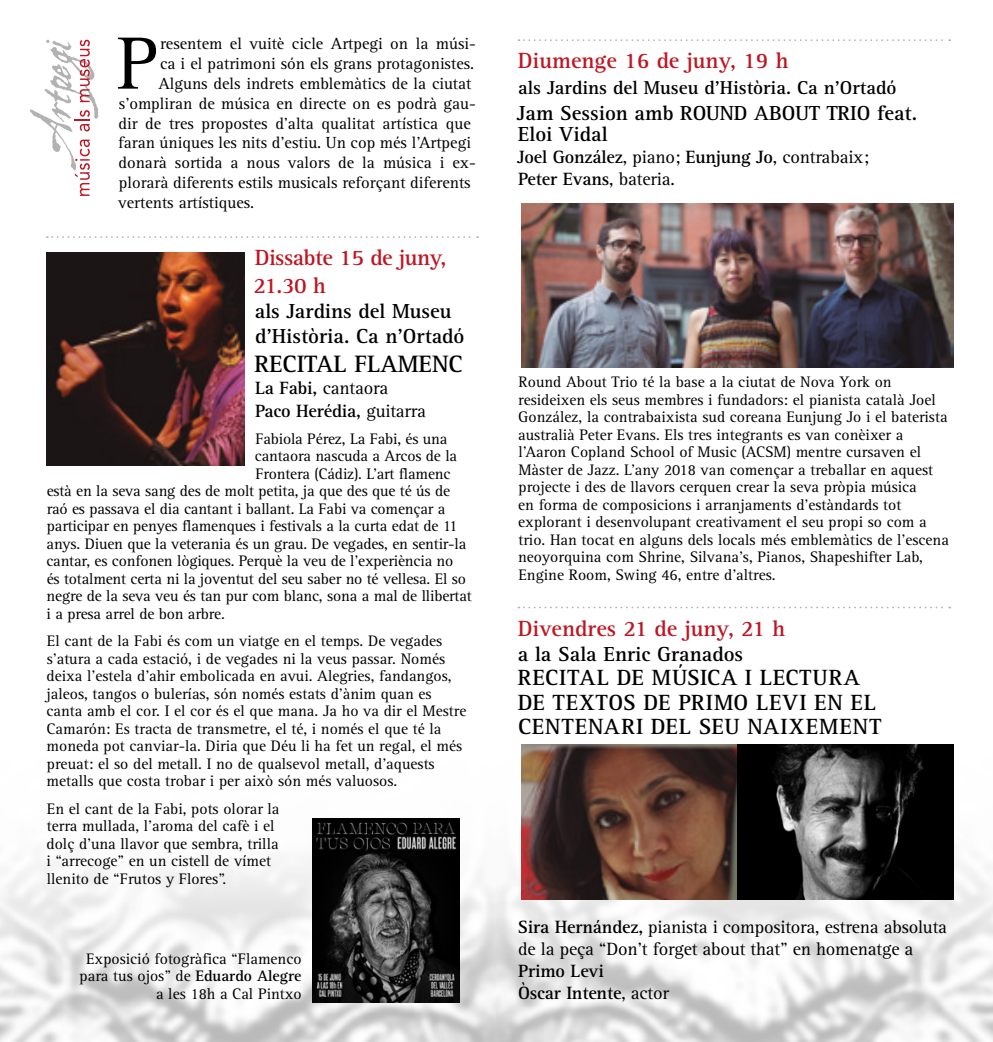
<style>
.page{position:relative;width:993px;height:1042px;background:#fff}
.page>*{position:absolute;margin:0;border:0;box-sizing:border-box;transform-origin:0 0}
.t1{font:76.48px "Rotis Serif";color:#000}
.t2{font:700 24.5px "Rotis Serif";color:#000}
.t3{font:700 22.75px/24.5px "Rotis Serif";letter-spacing:.035em;color:#000}
.t4{font:700 22.75px "Rotis Serif";color:#be1622}
.t5{font:700 22.75px/27.3px "Rotis Serif";letter-spacing:-.02em;color:#be1622}
.t6{font:700 21px/25.2px "Rotis Serif";color:#000}
.t7{font:700 19.25px "Rotis Serif";color:#000}
.t8{font:700 18.38px/22.1px "Rotis Serif";letter-spacing:-.01em;color:#000}
.t9{font:18.38px/22.1px "Rotis Serif";letter-spacing:-.01em;color:#000}
.t10{font:16.62px "Rotis Serif";color:#000}
.t11{font:15.75px/17.5px "Rotis Serif";color:#000}
.s1{font-weight:400}
.s2{font-weight:700}
</style>
<div class="page">
<img style="left:0;top:818px;width:496px;height:224px">
<img style="left:497px;top:744px;width:495px;height:298px">
<svg style="left:30px;top:40px;width:68px;height:156px"></svg>
<svg style="left:47px;top:236px;width:431px;height:2px"></svg>
<svg style="left:518px;top:39px;width:431px;height:2px"></svg>
<svg style="left:518px;top:606px;width:431px;height:2px"></svg>
<img style="left:521px;top:203px;width:432px;height:164px">
<img style="left:521px;top:745px;width:432px;height:154px">
<img style="left:46px;top:252px;width:198px;height:213px">
<img style="left:313px;top:819px;width:146px;height:183px">
<h1 class="t1" style="left:117px;top:20px;width:44px">P</h1>
<p class="t10" style="left:160px;top:34px;width:317px">resentem el vuitè cicle Artpegi on la músi-</p>
<p class="t10" style="left:160px;top:54px;width:315px">ca i el patrimoni són els grans protagonistes.</p>
<p class="t10" style="left:158px;top:74px;width:314px">Alguns dels indrets emblemàtics de la ciutat</p>
<p class="t10" style="left:119px;top:94px;width:358px">s’ompliran de música en directe on es podrà gau-</p>
<p class="t10" style="left:118px;top:114px;width:354px">dir de tres propostes d’alta qualitat artística que</p>
<p class="t10" style="left:118px;top:133px;width:354px">faran úniques les nits d’estiu. Un cop més l’Artpegi</p>
<p class="t10" style="left:118px;top:153px;width:359px">donarà sortida a nous valors de la música i ex-</p>
<p class="t10" style="left:119px;top:173px;width:353px">plorarà diferents estils musicals reforçant diferents</p>
<p class="t10" style="left:118px;top:193px;width:137px">vertents artístiques.</p>
<h3 class="t5" style="left:253px;top:244px;width:194px">Dissabte 15 de juny,<br>21.30 h</h3>
<h3 class="t6" style="left:255px;top:299px;width:211px">als Jardins del Museu d’Història. Ca n’Ortadó</h3>
<h2 class="t2" style="left:254px;top:350px;width:210px">RECITAL FLAMENC</h2>
<p class="t8" style="left:255px;top:378px;width:172px">La Fabi, <span class="s1">cantaora<br></span>Paco Herédia, <span class="s1">guitarra</span></p>
<p class="t11" style="left:255px;top:430px;width:193px">Fabiola Pérez, La Fabi, és una</p>
<p class="t11" style="left:255px;top:448px;width:204px">cantaora nascuda a Arcos de la</p>
<p class="t11" style="left:255px;top:465px;width:197px">Frontera (Cádiz). L’art flamenc</p>
<p class="t11" style="left:47px;top:483px;width:404px">està en la seva sang des de molt petita, ja que des que té ús de</p>
<p class="t11" style="left:47px;top:500px;width:400px">raó es passava el dia cantant i ballant. La Fabi va començar a</p>
<p class="t11" style="left:47px;top:518px;width:412px">participar en penyes flamenques i festivals a la curta edat de 11</p>
<p class="t11" style="left:47px;top:535px;width:421px">anys. Diuen que la veterania és un grau. De vegades, en sentir-la</p>
<p class="t11" style="left:46px;top:553px;width:408px">cantar, es confonen lògiques. Perquè la veu de l’experiència no</p>
<p class="t11" style="left:47px;top:570px;width:420px">és totalment certa ni la joventut del seu saber no té vellesa. El so</p>
<p class="t11" style="left:47px;top:588px;width:426px">negre de la seva veu és tan pur com blanc, sona a mal de llibertat</p>
<p class="t11" style="left:47px;top:605px;width:180px">i a presa arrel de bon arbre.</p>
<p class="t11" style="left:46px;top:633px;width:421px">El cant de la Fabi és com un viatge en el temps. De vegades s’atura a cada estació, i de vegades ni la veus passar. Només deixa l’estela d’ahir embolicada en avui. Alegries, fandangos, jaleos, tangos o bulerías, són només estats d’ànim quan es canta amb el cor. I el cor és el que mana. Ja ho va dir el Mestre Camarón: Es tracta de transmetre, el té, i només el que té la moneda pot canviar-la. Diria que Déu li ha fet un regal, el més preuat: el so del metall. I no de qualsevol metall, d’aquests metalls que costa trobar i per això són més valuosos.</p>
<p class="t11" style="left:47px;top:800px;width:234px">En el cant de la Fabi, pots olorar la terra mullada, l’aroma del cafè i el dolç d’una llavor que sembra, trilla i “arrecoge” en un cistell de vímet llenito de “Frutos y Flores”.</p>
<p class="t11" style="left:80px;top:950px;width:223px;text-align:right">Exposició fotogràfica “Flamenco para tus ojos” de <span class="s2">Eduardo Alegre </span>a les 18h a Cal Pintxo</p>
<h3 class="t4" style="left:517px;top:47px;width:272px">Diumenge 16 de juny, 19 h</h3>
<p class="t7" style="left:518px;top:76px;width:380px">als Jardins del Museu d’Història. Ca n’Ortadó</p>
<h3 class="t6" style="left:516px;top:102px;width:401px;line-height:21px">Jam Session amb ROUND ABOUT TRIO feat.<br>Eloi Vidal</h3>
<p class="t8" style="left:517px;top:146px;width:353px">Joel González<span class="s1">, piano;</span> Eunjung Jo<span class="s1">, contrabaix;<br></span>Peter Evans<span class="s1">, bateria.</span></p>
<p class="t11" style="left:518px;top:374px;width:432px">Round About Trio té la base a la ciutat de Nova York on resideixen els seus membres i fundadors: el pianista català Joel González, la contrabaixista sud coreana Eunjung Jo i el baterista australià Peter Evans. Els tres integrants es van conèixer a l’Aaron Copland School of Music (ACSM) mentre cursaven el Màster de Jazz. L’any 2018 van començar a treballar en aquest projecte i des de llavors cerquen crear la seva pròpia música<br>en forma de composicions i arranjaments d’estàndards tot explorant i desenvolupant creativament el seu propi so com a trio. Han tocat en alguns dels locals més emblemàtics de l’escena neoyorquina com Shrine, Silvana’s, Pianos, Shapeshifter Lab, Engine Room, Swing 46, entre d’altres.</p>
<h3 class="t4" style="left:517px;top:615px;width:268px">Divendres 21 de juny, 21 h</h3>
<h3 class="t6" style="left:518px;top:642px;width:227px">a la Sala Enric Granados</h3>
<h3 class="t3" style="left:517px;top:666px;width:365px">RECITAL DE MÚSICA I LECTURA<br>DE TEXTOS DE PRIMO LEVI EN EL<br>CENTENARI DEL SEU NAIXEMENT</h3>
<p class="t9" style="left:517px;top:916px;width:430px"><span class="s2">Sira Hernández,</span> pianista i compositora, estrena absoluta de la peça “Don’t forget about that” en homenatge a</p>
<p class="t8" style="left:518px;top:960px;width:152px">Primo Levi<br>Òscar Intente<span class="s1">, actor</span></p>
</div>
